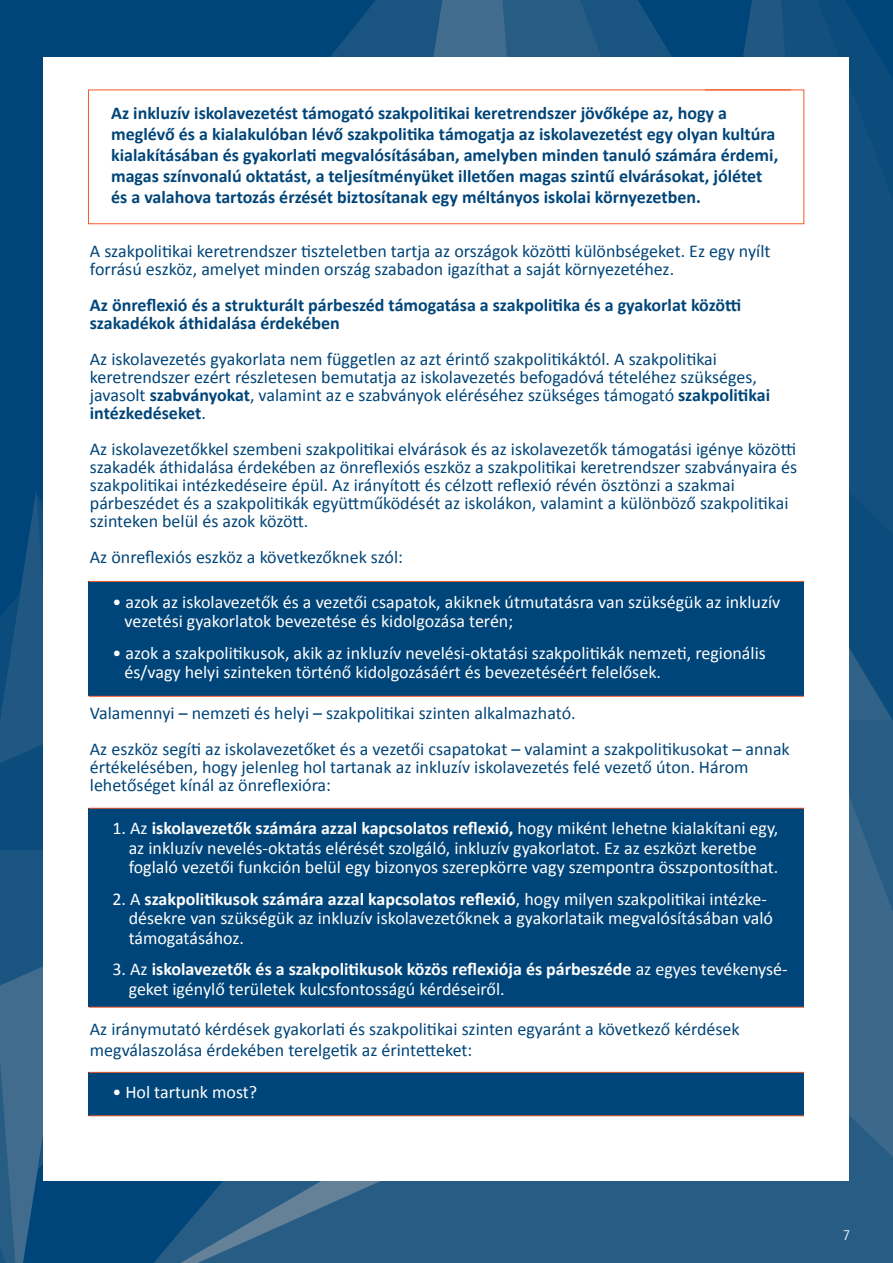
<style>
.page{position:relative;width:893px;height:1263px;background:#fff}
.page>*{position:absolute;margin:0;border:0;box-sizing:border-box;transform-origin:0 0}
.t1{font:18px/18px "Calibri";color:#004579}
.t2{font:18px/19.5px "Calibri";color:#fff}
.t3{font:700 18px/21px "Calibri";color:#004579}
.t4{font:700 13.5px "Letter Gothic Std";color:#fff}
.s1{font-weight:700}
</style>
<div class="page">
<div style="left:0;top:0;width:125px;height:491px;background:#004579"></div>
<svg style="left:849px;top:721px;width:44px;height:296px;background:#326288"></svg>
<svg style="left:747px;top:1017px;width:146px;height:246px;background:#2d6087"></svg>
<div style="left:305px;top:1181px;width:442px;height:82px;background:#275c85"></div>
<svg style="left:816px;top:0;width:77px;height:459px;background:#0f4e7d"></svg>
<svg style="left:849px;top:459px;width:44px;height:262px;background:#124f7e"></svg>
<svg style="left:0;top:491px;width:304px;height:772px;background:#215984"></svg>
<svg style="left:692px;top:0;width:124px;height:57px;background:#0e4d7d"></svg>
<svg style="left:512px;top:0;width:180px;height:57px;background:#1a5481"></svg>
<svg style="left:125px;top:0;width:387px;height:57px;background:#0f4e7d"></svg>
<svg style="left:292px;top:0;width:165px;height:57px;background:#15517f"></svg>
<div style="left:44px;top:57px;width:805px;height:1123px;background:#fff"></div>
<div style="left:88px;top:90px;width:716px;height:134px;background:#fff;border:1px solid #f15929"></div>
<div style="left:89px;top:581px;width:715px;height:115px;background:#004579"></div>
<div style="left:89px;top:808px;width:715px;height:199px;background:#004579"></div>
<hr style="left:705px;top:90px;width:86px;height:1px;background:#f15929">
<hr style="left:89px;top:1007px;width:715px;height:1px;background:#f15929">
<hr style="left:89px;top:581px;width:715px;height:1px;background:#f15929">
<hr style="left:89px;top:696px;width:715px;height:1px;background:#f15929">
<hr style="left:89px;top:808px;width:715px;height:1px;background:#f15929">
<div style="left:89px;top:1072px;width:715px;height:44px;background:#004579"></div>
<hr style="left:89px;top:1072px;width:715px;height:1px;background:#f15929">
<hr style="left:89px;top:1115px;width:715px;height:1px;background:#f15929">
<p class="t3" style="left:111px;top:102px;width:669px">Az inkluzív iskolavezetést támogató szakpolitikai keretrendszer jövőképe az, hogy a meglévő és a kialakulóban lévő szakpolitika támogatja az iskolavezetést egy olyan kultúra kialakításában és gyakorlati megvalósításában, amelyben minden tanuló számára érdemi, magas színvonalú oktatást, a teljesítményüket illetően magas szintű elvárásokat, jólétet és a valahova tartozás érzését biztosítanak egy méltányos iskolai környezetben.</p>
<p class="t1" style="left:90px;top:241px;width:682px">A szakpolitikai keretrendszer tiszteletben tartja az országok közötti különbségeket. Ez egy nyílt forrású eszköz, amelyet minden ország szabadon igazíthat a saját környezetéhez.</p>
<p class="t3" style="left:90px;top:295px;width:653px;line-height:18px">Az önreflexió és a strukturált párbeszéd támogatása a szakpolitika és a gyakorlat közötti szakadékok áthidalása érdekében</p>
<p class="t1" style="left:90px;top:349px;width:682px">Az iskolavezetés gyakorlata nem független az azt érintő szakpolitikáktól. A szakpolitikai keretrendszer ezért részletesen bemutatja az iskolavezetés befogadóvá tételéhez szükséges, javasolt <span class="s1">szabványokat</span>, valamint az e szabványok eléréséhez szükséges támogató <span class="s1">szakpolitikai intézkedéseket</span>.</p>
<p class="t1" style="left:90px;top:439px;width:709px">Az iskolavezetőkkel szembeni szakpolitikai elvárások és az iskolavezetők támogatási igénye közötti szakadék áthidalása érdekében az önreflexiós eszköz a szakpolitikai keretrendszer szabványaira és szakpolitikai intézkedéseire épül. Az irányított és célzott reflexió révén ösztönzi a szakmai párbeszédet és a szakpolitikák együttműködését az iskolákon, valamint a különböző szakpolitikai szinteken belül és azok között.</p>
<p class="t1" style="left:90px;top:547px;width:315px">Az önreflexiós eszköz a következőknek szól:</p>
<p class="t2" style="left:125px;top:591px;width:657px;text-indent:-12px">• azok az iskolavezetők és a vezetői csapatok, akiknek útmutatásra van szükségük az inkluzív vezetési gyakorlatok bevezetése és kidolgozása terén;</p>
<p class="t2" style="left:125px;top:642px;width:643px;text-indent:-12px">• azok a szakpolitikusok, akik az inkluzív nevelési-oktatási szakpolitikák nemzeti, regionális és/vagy helyi szinteken történő kidolgozásáért és bevezetéséért felelősek.</p>
<p class="t1" style="left:90px;top:703px;width:487px">Valamennyi – nemzeti és helyi – szakpolitikai szinten alkalmazható.</p>
<p class="t1" style="left:90px;top:739px;width:701px">Az eszköz segíti az iskolavezetőket és a vezetői csapatokat – valamint a szakpolitikusokat – annak értékelésében, hogy jelenleg hol tartanak az inkluzív iskolavezetés felé vezető úton. Három lehetőséget kínál az önreflexióra:</p>
<p class="t2" style="left:129px;top:817px;width:651px;text-indent:-16px">1. Az <span class="s1">iskolavezetők számára azzal kapcsolatos reflexió,</span> hogy miként lehetne kialakítani egy, az inkluzív nevelés-oktatás elérését szolgáló, inkluzív gyakorlatot. Ez az eszközt keretbe foglaló vezetői funkción belül egy bizonyos szerepkörre vagy szempontra összpontosíthat.</p>
<p class="t2" style="left:129px;top:888px;width:646px;text-indent:-16px">2. A <span class="s1">szakpolitikusok számára azzal kapcsolatos reflexió</span>, hogy milyen szakpolitikai intézke&shy;désekre van szükségük az inkluzív iskolavezetőknek a gyakorlataik megvalósításában való támogatásához.</p>
<p class="t2" style="left:129px;top:958px;width:660px;text-indent:-16px">3. Az <span class="s1">iskolavezetők és a szakpolitikusok közös reflexiója és párbeszéde</span> az egyes tevékenysé&shy;geket igénylő területek kulcsfontosságú kérdéseiről.</p>
<p class="t1" style="left:90px;top:1018px;width:651px;line-height:21px">Az iránymutató kérdések gyakorlati és szakpolitikai szinten egyaránt a következő kérdések megválaszolása érdekében terelgetik az érintetteket:</p>
<p class="t2" style="left:112px;top:1081px;width:146px">• Hol tartunk most?</p>
<p class="t4" style="left:843px;top:1226px;width:10px">7</p>
</div>
